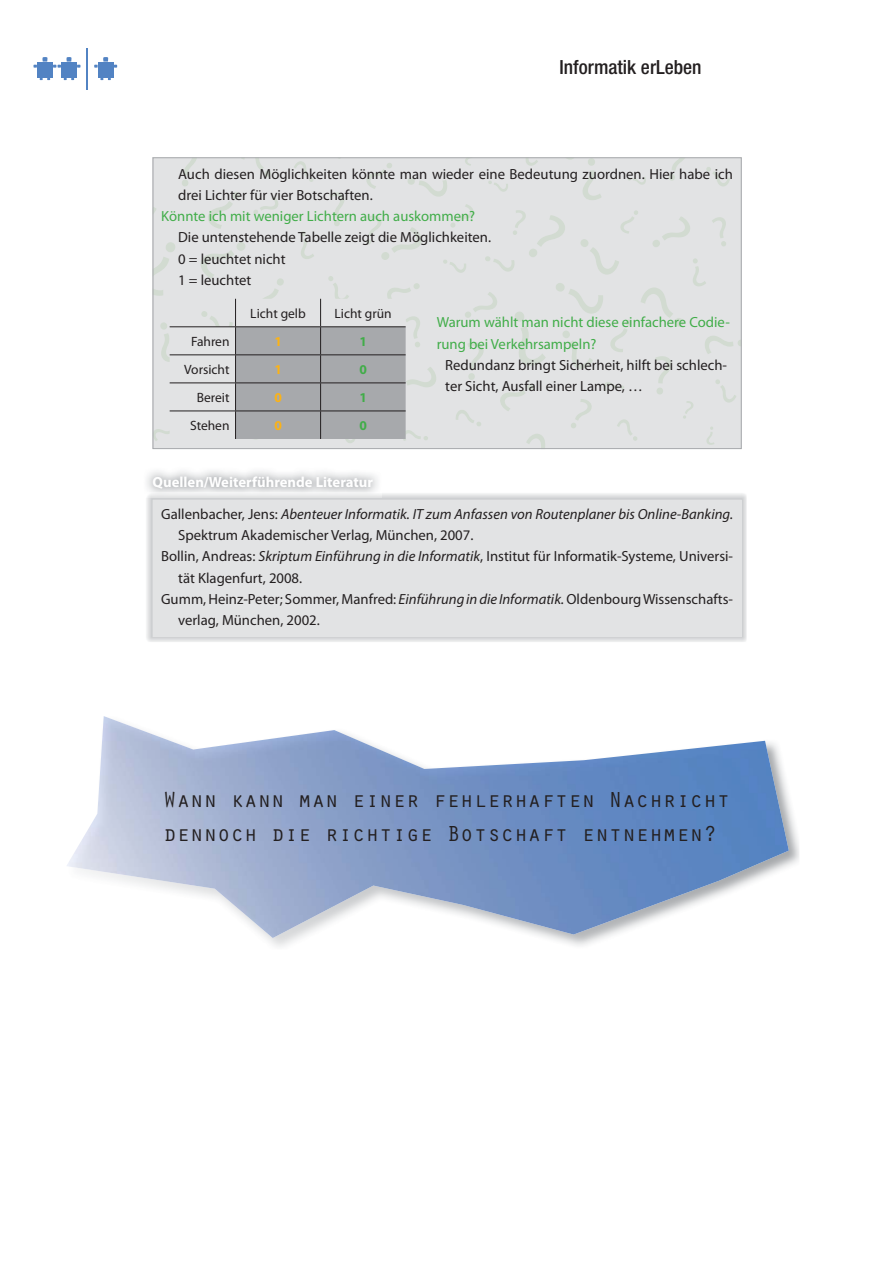
<style>
.page{position:relative;width:893px;height:1263px;background:#fff}
.page>*{position:absolute;margin:0;border:0;box-sizing:border-box;transform-origin:0 0}
.t1{font:22.5px/34.5px "Orator Std";color:#231f20}
.t2{font:500 condensed 19.5px "Helvetica Neue LT Std";color:#231f20}
.t3{font:14.7px/21.3px "Myriad Pro";color:#231f20}
.t4{font:italic 14.7px/31.5px "Myriad Pro";color:#231f20}
.t5{font:14.7px/21.3px "Myriad Pro";color:#41ad49}
.t6{font:13.5px "Myriad Pro";color:#231f20}
.t7{font:700 13.5px "Myriad Pro";color:#fcb315}
.t8{font:700 13.5px "Myriad Pro";color:#41ad49}
.s1{font-weight:700;font-style:normal;color:#fff}
.s2{font-style:normal}
.s3{font-style:italic}
</style>
<div class="page">
<div style="left:37px;top:62px;width:15px;height:15px;background:#5283c3"></div>
<svg style="left:40px;top:78px;width:10px;height:2px"></svg>
<div style="left:61px;top:62px;width:15px;height:15px;background:#5283c3"></div>
<svg style="left:33px;top:57px;width:48px;height:11px"></svg>
<svg style="left:64px;top:78px;width:10px;height:2px"></svg>
<div style="left:98px;top:62px;width:15px;height:15px;background:#5283c3"></div>
<svg style="left:94px;top:57px;width:14px;height:11px"></svg>
<svg style="left:100px;top:78px;width:11px;height:2px"></svg>
<hr style="left:87px;top:48px;width:1px;height:42px;background:#5283c3">
<img style="left:266px;top:801px;width:533px;height:146px">
<img style="left:67px;top:716px;width:722px;height:222px">
<svg style="left:155px;top:159px;width:585px;height:288px;background:#d9dadb"></svg>
<img style="left:146px;top:493px;width:601px;height:149px">
<div style="left:153px;top:500px;width:588px;height:136px;background:#e2e3e4"></div>
<div style="left:153px;top:500px;width:589px;height:137px;border:1px solid #e2e3e4"></div>
<img style="left:146px;top:493px;width:235px;height:4px">
<div style="left:153px;top:157px;width:589px;height:292px;border:1px solid #a7a9ac"></div>
<h2 class="t2" style="left:559px;top:60px;width:144px">Informatik erLeben</h2>
<p class="t3" style="left:178px;top:164px;width:556px">Auch diesen Möglichkeiten könnte man wieder eine Bedeutung zuordnen. Hier habe ich drei Lichter für vier Botschaften.</p>
<p class="t5" style="left:161px;top:207px;width:316px">Könnte ich mit weniger Lichtern auch auskommen?</p>
<p class="t3" style="left:178px;top:228px;width:314px">Die untenstehende Tabelle zeigt die Möglichkeiten.<br>0 = leuchtet nicht<br>1 = leuchtet</p>
<p class="t6" style="left:250px;top:308px;width:57px">Licht gelb</p>
<p class="t6" style="left:334px;top:308px;width:59px">Licht grün</p>
<p class="t6" style="left:191px;top:336px;width:40px">Fahren</p>
<p class="t7" style="left:274px;top:336px;width:9px">1</p>
<p class="t8" style="left:359px;top:336px;width:9px">1</p>
<p class="t6" style="left:184px;top:364px;width:47px">Vorsicht</p>
<p class="t7" style="left:274px;top:364px;width:9px">1</p>
<p class="t8" style="left:359px;top:364px;width:9px">0</p>
<p class="t6" style="left:197px;top:392px;width:34px">Bereit</p>
<p class="t7" style="left:274px;top:392px;width:9px">0</p>
<p class="t8" style="left:359px;top:392px;width:9px">1</p>
<p class="t6" style="left:190px;top:420px;width:41px">Stehen</p>
<p class="t7" style="left:274px;top:420px;width:9px">0</p>
<p class="t8" style="left:359px;top:420px;width:9px">0</p>
<p class="t5" style="left:437px;top:313px;width:295px">Warum wählt man nicht diese einfachere Codie&shy;rung bei Verkehrsampeln?</p>
<p class="t3" style="left:445px;top:355px;width:283px">Redundanz bringt Sicherheit, hilft bei schlech&shy;ter Sicht, Ausfall einer Lampe, …</p>
<p class="t4" style="left:161px;top:468px;width:573px;text-indent:-8px"><span class="s1">Quellen/Weiterführende Literatur<br></span><span class="s2">Gallenbacher, Jens:</span> Abenteuer Informatik. IT zum Anfassen von Routenplaner bis Online-Banking.</p>
<p class="t3" style="left:178px;top:525px;width:297px">Spektrum Akademischer Verlag, München, 2007.</p>
<p class="t3" style="left:161px;top:547px;width:573px">Bollin, Andreas: <span class="s3">Skriptum Einführung in die Informatik</span>, Institut für Informatik-Systeme, Universi-</p>
<p class="t3" style="left:178px;top:568px;width:126px">tät Klagenfurt, 2008.</p>
<p class="t3" style="left:161px;top:589px;width:573px">Gumm, Heinz-Peter; Sommer, Manfred: <span class="s3">Einführung in die Informatik.</span> Oldenbourg Wissenschafts-</p>
<p class="t3" style="left:178px;top:610px;width:143px">verlag, München, 2002.</p>
<h1 class="t1" style="left:163px;top:782px;width:569px">Wann kann man einer fehlerhaften Nachricht dennoch die richtige Botschaft entnehmen?</h1>
</div>
